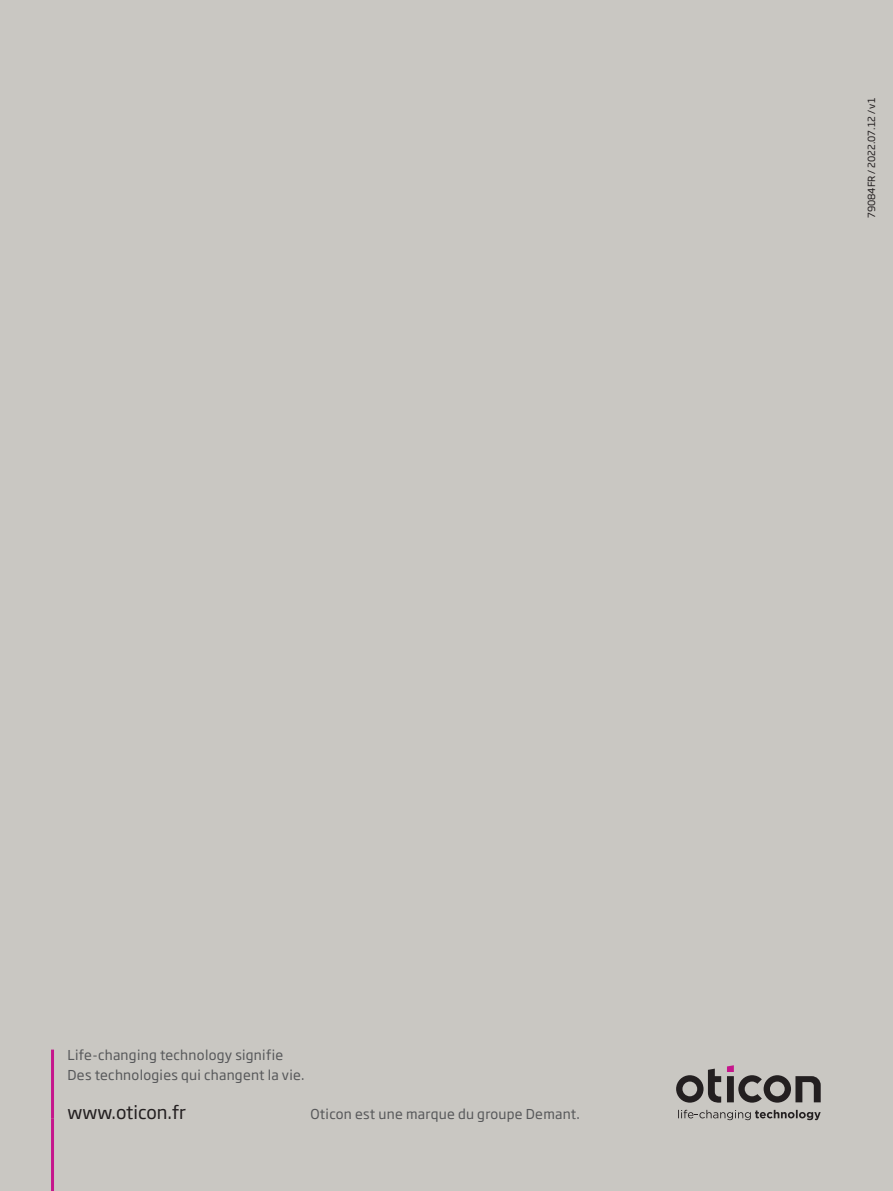
<style>
.page{position:relative;width:893px;height:1191px;background:#c9c7c2}
.page>*{position:absolute;margin:0;border:0;box-sizing:border-box;transform-origin:0 0}
.t1{font:18px "Soho Gothic Pro";color:#231f20}
.t2{font:13.5px/19.5px "Soho Gothic Pro";letter-spacing:.02em;color:#57585a}
.t3{font:9.75px "Soho Gothic Pro";color:#231f20}
</style>
<div class="page">
<svg style="left:676px;top:1068px;width:45px;height:34px"></svg>
<svg style="left:727px;top:1065px;width:94px;height:37px"></svg>
<svg style="left:678px;top:1109px;width:143px;height:11px"></svg>
<hr style="left:51px;top:1049px;width:3px;height:69px;background:#c5168c">
<hr style="left:51px;top:1118px;width:3px;height:73px;background:#c5168c">
<p class="t3" style="left:864px;top:218px;width:122px;rotate:-90deg">79084FR / 2022.07.12 / v1</p>
<p class="t2" style="left:68px;top:1044px;width:239px">Life-changing technology signifie<br>Des technologies qui changent la vie.</p>
<h1 class="t1" style="left:68px;top:1098px;width:120px">www.oticon.fr</h1>
<p class="t2" style="left:310px;top:1103px;width:271px">Oticon est une marque du groupe Demant.</p>
</div>
